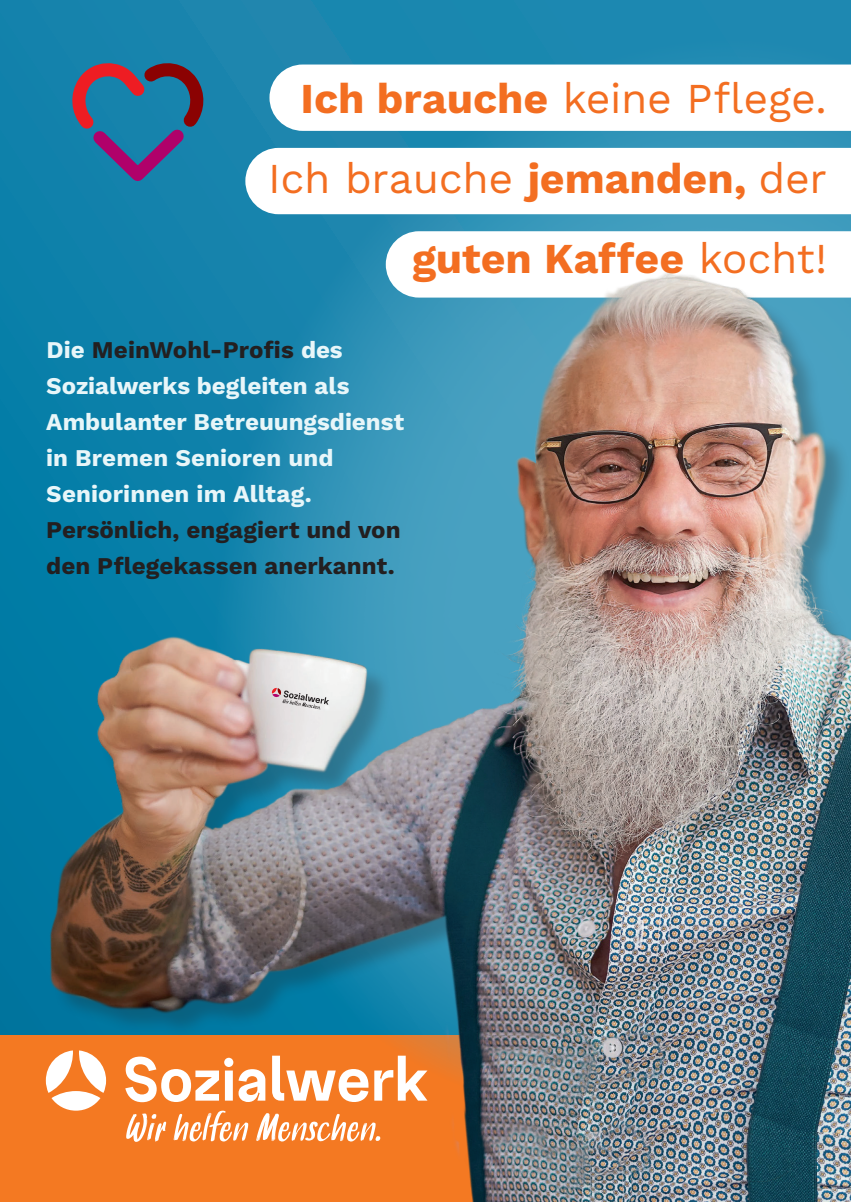
<style>
.page{position:relative;width:851px;height:1202px;background:#fff}
.page>*{position:absolute;margin:0;border:0;box-sizing:border-box;transform-origin:0 0}
.t1{font:42.6px/80px "Work Sans";letter-spacing:-.01em;color:#f36e21;text-align:right}
.t2{font:700 24px/36px "Work Sans";letter-spacing:.005em;color:#e8f6f9}
.t3{font:700 24px/36px "Work Sans";color:#231f20}
.s1{font-weight:700}
.s2{color:#231f20}
</style>
<div class="page">
<div style="left:149px;top:0;width:701px;height:30px;background:#1c88af"></div>
<img style="left:5px;top:30px;width:845px;height:1172px">
<svg style="left:272px;top:688px;width:57px;height:22px"></svg>
<h1 class="t1" style="left:268px;top:61px;width:560px"><span class="s1">Ich brauche</span> keine Pflege.<br>Ich brauche <span class="s1">jemanden,</span> der <span class="s1">guten Kaffee</span> kocht!</h1>
<p class="t2" style="left:46px;top:333px;width:359px">Die <span class="s2">MeinWohl-Profis</span> des<br>Sozialwerks begleiten als<br>Ambulanter Betreuungsdienst in Bremen Senioren und<br>Seniorinnen im Alltag.</p>
<p class="t3" style="left:46px;top:513px;width:356px">Persönlich, engagiert und von den Pflegekassen anerkannt.</p>
</div>
